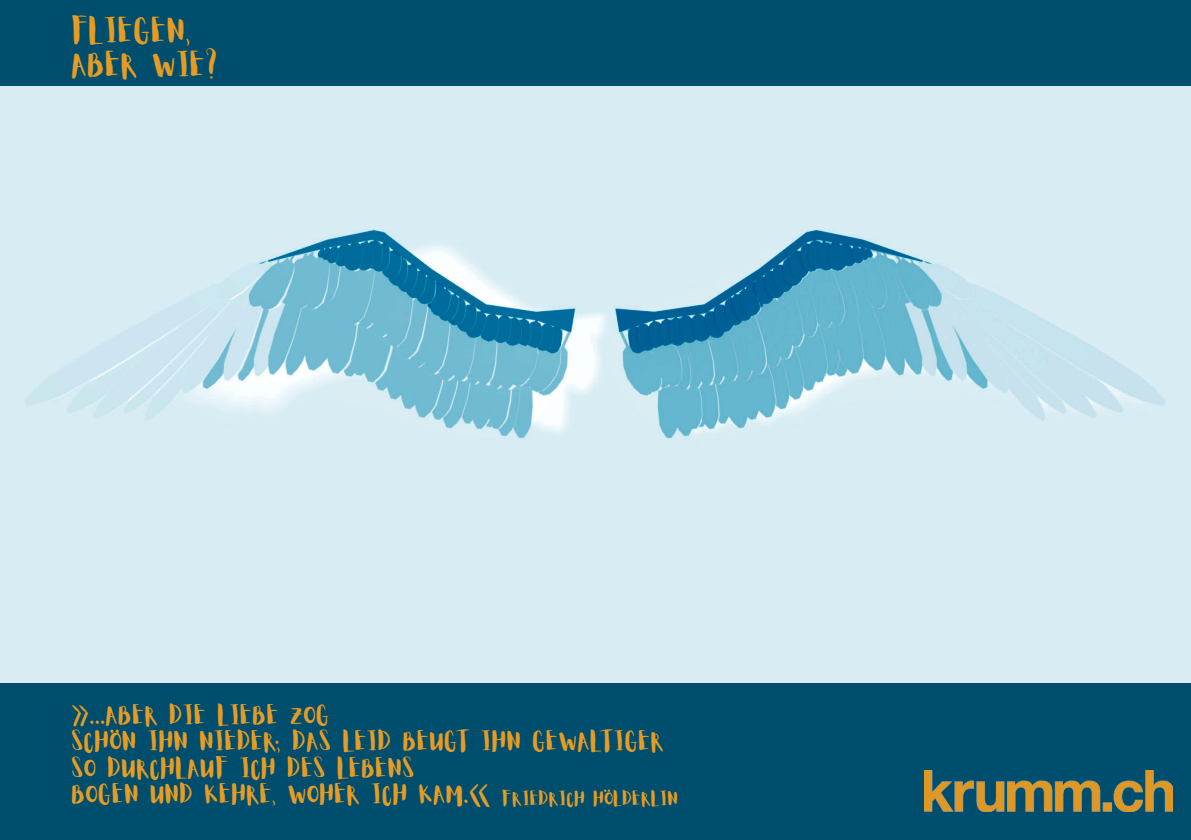
<style>
.page{position:relative;width:1191px;height:840px;background:#fff}
.page>*{position:absolute;margin:0;border:0;box-sizing:border-box;transform-origin:0 0}
.t1{font:28px "Aloja Ligh";color:#e69c24}
.t2{font:22px "Aloja Ligh";color:#e69c24}
.t3{font:22px "Aloja Ligh";color:#d98d35}
.t4{font:16px "Aloja Ligh";color:#e69c24}
</style>
<div class="page">
<div style="left:0;top:0;width:1191px;height:839px;background:#004e6e"></div>
<img style="left:0;top:86px;width:1191px;height:595px">
<img style="left:924px;top:770px;width:248px;height:40px">
<p class="t1" style="left:72px;top:11px;width:122px">Fliegen,</p>
<p class="t1" style="left:72px;top:45px;width:150px">Aber wie?</p>
<p class="t2" style="left:72px;top:699px;width:260px">&gt;&gt;...aber die Liebe zog</p>
<p class="t2" style="left:72px;top:725px;width:594px">Schon ihn nieder, das Leid beugt ihn gewaltiger</p>
<p class="t2" style="left:72px;top:752px;width:345px">So durchlauf ich des Lebens</p>
<p class="t2" style="left:72px;top:778px;width:608px">Bogen und kehre, woher ich kam.&lt;&lt; <sub>Friedrich</sub> <sub>Holderlin</sub></p>
<p class="t2" style="left:111px;top:708px;width:12px">..</p>
<p class="t3" style="left:276px;top:719px;width:7px">.</p>
<p class="t4" style="left:604px;top:773px;width:9px">..</p>
</div>
